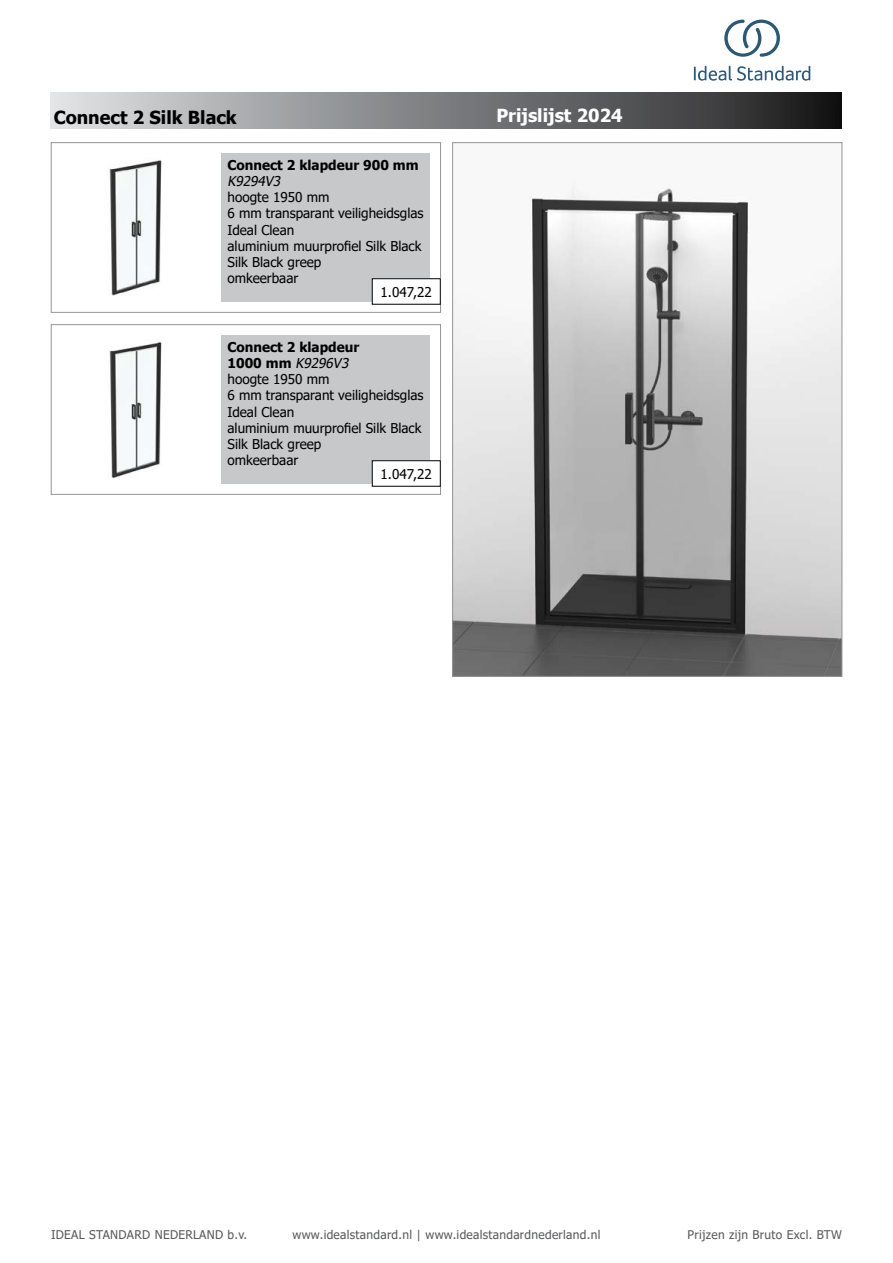
<style>
.page{position:relative;width:893px;height:1263px;background:#fff}
.page>*{position:absolute;margin:0;border:0;box-sizing:border-box;transform-origin:0 0}
.t1{font:700 18px "Tahoma";color:#000}
.t2{font:700 18px "Tahoma";color:#fff}
.t3{font:13.5px/16.2px "Tahoma";color:#000}
.t4{font:700 13.5px "Tahoma";color:#000}
.t5{font:italic 13.5px "Tahoma";color:#000}
.t6{font:12px "Tahoma";letter-spacing:.025em;color:#58595b}
.s1{font-weight:700}
.s2{font-style:italic}
</style>
<div class="page">
<div style="left:51px;top:92px;width:791px;height:37px;background:linear-gradient(to right,#dee1e3,#1a1a1b)"></div>
<div style="left:51px;top:142px;width:390px;height:171px;border:1px solid #939598"></div>
<div style="left:221px;top:153px;width:209px;height:149px;background:#c7c8ca"></div>
<div style="left:51px;top:324px;width:390px;height:171px;border:1px solid #939598"></div>
<img style="left:109px;top:342px;width:53px;height:136px">
<div style="left:221px;top:335px;width:209px;height:149px;background:#c7c8ca"></div>
<img style="left:109px;top:160px;width:53px;height:136px">
<img style="left:454px;top:184px;width:386px;height:490px">
<div style="left:372px;top:279px;width:68px;height:25px;background:#fff"></div>
<div style="left:372px;top:461px;width:68px;height:25px;background:#fff"></div>
<div style="left:372px;top:460px;width:68px;height:26px;border:1px solid #000"></div>
<svg style="left:694px;top:66px;width:116px;height:15px"></svg>
<svg style="left:724px;top:20px;width:56px;height:37px"></svg>
<h1 class="t1" style="left:54px;top:105px;width:185px">Connect 2 Silk Black</h1>
<p class="t4" style="left:227px;top:155px;width:193px">Connect 2 klapdeur 900 mm</p>
<p class="t5" style="left:227px;top:172px;width:58px">K9294V3</p>
<p class="t3" style="left:227px;top:190px;width:198px">hoogte 1950 mm<br>6 mm transparant veiligheidsglas<br>Ideal Clean<br>aluminium muurprofiel Silk Black<br>Silk Black greep<br>omkeerbaar</p>
<p class="t3" style="left:381px;top:284px;width:53px">1.047,22</p>
<p class="t3" style="left:227px;top:340px;width:198px"><span class="s1">Connect 2 klapdeur<br>1 0 0 0 m m</span> <span class="s2">K9296V3<br></span>hoogte 1950 mm<br>6 mm transparant veiligheidsglas<br>Ideal Clean<br>aluminium muurprofiel Silk Black<br>Silk Black greep<br>omkeerbaar</p>
<p class="t3" style="left:381px;top:466px;width:53px">1.047,22</p>
<h1 class="t2" style="left:496px;top:103px;width:128px">Prijslijst 2024</h1>
<p class="t6" style="left:51px;top:1227px;width:198px">IDEAL STANDARD NEDERLAND b.v.</p>
<p class="t6" style="left:292px;top:1227px;width:309px">www.idealstandard.nl | www.idealstandardnederland.nl</p>
<p class="t6" style="left:688px;top:1227px;width:156px">Prijzen zijn Bruto Excl. BTW</p>
</div>
